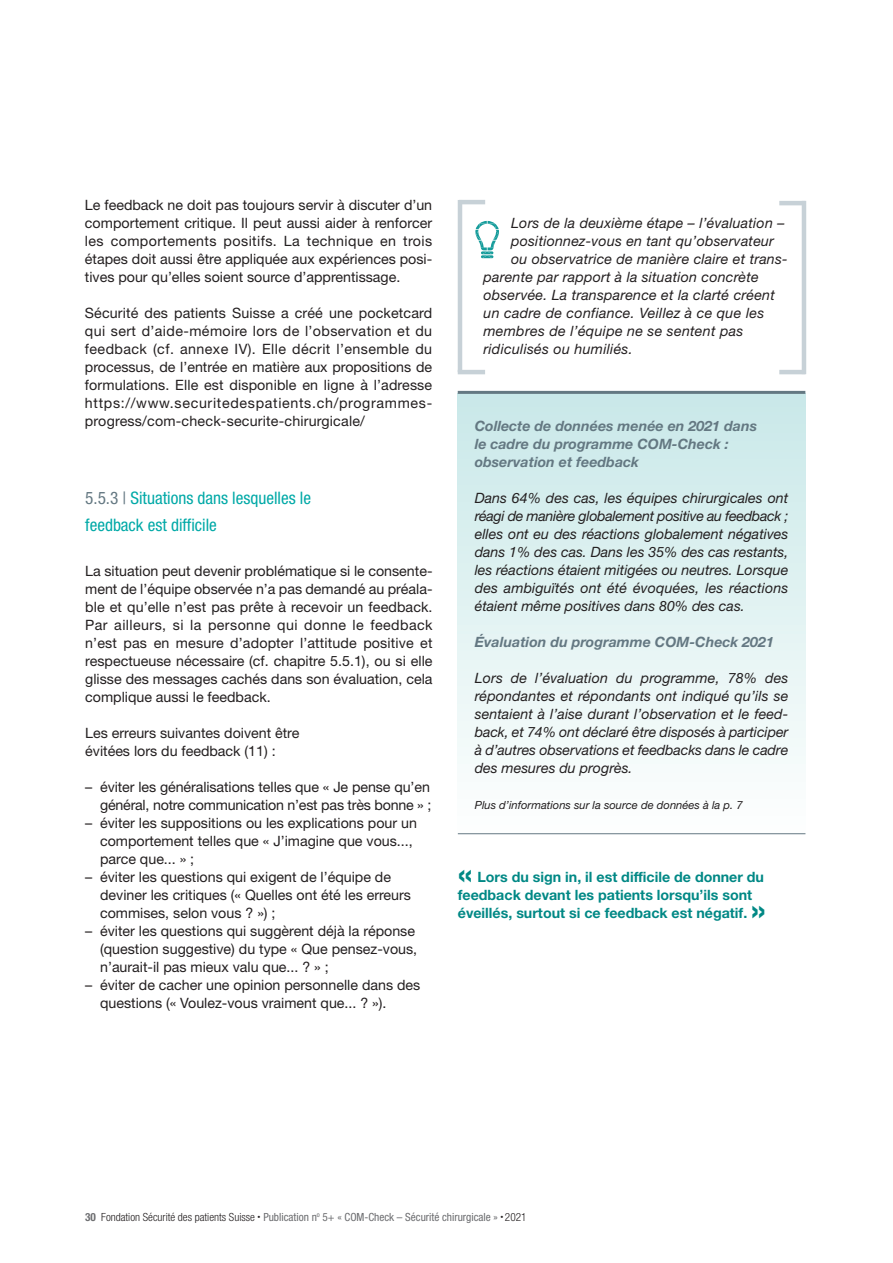
<style>
.page{position:relative;width:893px;height:1263px;background:#fff}
.page>*{position:absolute;margin:0;border:0;box-sizing:border-box;transform-origin:0 0}
.t1{font:700 33px "Helvetica Neue";color:#008885}
.t2{font:condensed 17.25px/27px "Helvetica Neue";color:#00a9a7}
.t3{font:14.25px/18px "Helvetica Neue";color:#231f20}
.t4{font:italic 14.25px/18px "Helvetica Neue";letter-spacing:.015em;color:#231f20;text-align:justify}
.t5{font:italic 700 14.25px/18px "Helvetica Neue";color:#647882}
.t6{font:700 14.25px/18px "Helvetica Neue";color:#008885}
.t7{font:condensed 11.25px "Helvetica Neue";color:#6c6d70}
.t8{font:italic 11.25px "Helvetica Neue";color:#231f20}
.s1{color:#647882}
.s2{font-weight:700}
.s3{font-weight:300;color:#231f20}
.s4{font-size:6px;color:#231f20}
</style>
<div class="page">
<svg style="left:475px;top:221px;width:24px;height:37px"></svg>
<hr style="left:458px;top:200px;width:4px;height:172px;background:#c7d1d7">
<hr style="left:802px;top:201px;width:4px;height:173px;background:#c7d1d7">
<hr style="left:459px;top:200px;width:26px;height:4px;background:#c7d1d7">
<hr style="left:779px;top:201px;width:26px;height:4px;background:#c7d1d7">
<hr style="left:458px;top:370px;width:27px;height:4px;background:#c7d1d7">
<hr style="left:779px;top:370px;width:26px;height:4px;background:#c7d1d7">
<div style="left:458px;top:394px;width:347px;height:439px;background:linear-gradient(to bottom,#c9e8e8,#fdfefe)"></div>
<hr style="left:458px;top:391px;width:347px;height:3px;background:#647882">
<hr style="left:458px;top:833px;width:347px;height:1px;background:#647882">
<p class="t3" style="left:85px;top:197px;width:349px;text-align:justify">Le feedback ne doit pas toujours servir à discuter d’un comportement critique. Il peut aussi aider à renforcer les comportements positifs. La technique en trois étapes doit aussi être appliquée aux expériences posi&shy;tives pour qu’elles soient source d’apprentissage.</p>
<p class="t3" style="left:85px;top:305px;width:349px;text-align:justify">Sécurité des patients Suisse a créé une pocketcard qui sert d’aide-mémoire lors de l’observation et du feedback (cf. annexe IV). Elle décrit l’ensemble du processus, de l’entrée en matière aux propositions de formulations. Elle est disponible en ligne à l’adresse https://www.securitedespatients.ch/programmes&shy;progress/com-check-securite-chirurgicale/</p>
<p class="t2" style="left:85px;top:485px;width:227px"><span class="s1">5.5.3 |</span> Situations dans lesquelles le feedback est difficile</p>
<p class="t3" style="left:85px;top:563px;width:349px;text-align:justify">La situation peut devenir problématique si le consente&shy;ment de l’équipe observée n’a pas demandé au préala&shy;ble et qu’elle n’est pas prête à recevoir un feedback.<br>Par ailleurs, si la personne qui donne le feedback n’est pas en mesure d’adopter l’attitude positive et respectueuse nécessaire (cf. chapitre 5.5.1), ou si elle glisse des messages cachés dans son évaluation, cela complique aussi le feedback.</p>
<p class="t3" style="left:85px;top:725px;width:216px">Les erreurs suivantes doivent être évitées lors du feedback (11) :</p>
<p class="t3" style="left:85px;top:779px;width:348px;text-align:right">– éviter les généralisations telles que « Je pense qu’en général, notre communication n’est pas très bonne » ;</p>
<p class="t3" style="left:100px;top:815px;width:318px;text-indent:-15px">– éviter les suppositions ou les explications pour un comportement telles que « J’imagine que vous..., parce que... » ;</p>
<p class="t3" style="left:100px;top:869px;width:312px;text-indent:-15px">– éviter les questions qui exigent de l’équipe de deviner les critiques (« Quelles ont été les erreurs commises, selon vous ? ») ;</p>
<p class="t3" style="left:100px;top:923px;width:319px;text-indent:-15px">– éviter les questions qui suggèrent déjà la réponse (question suggestive) du type « Que pensez-vous, n’aurait-il pas mieux valu que... ? » ;</p>
<p class="t3" style="left:100px;top:977px;width:322px;text-indent:-15px">– éviter de cacher une opinion personnelle dans des questions (« Voulez-vous vraiment que... ? »).</p>
<p class="t4" style="left:511px;top:215px;width:275px">Lors de la deuxième étape – l’évaluation –</p>
<p class="t4" style="left:511px;top:233px;width:264px">positionnez-vous en tant qu’observateur</p>
<p class="t4" style="left:511px;top:251px;width:278px">ou observatrice de manière claire et trans-</p>
<p class="t4" style="left:483px;top:269px;width:277px">parente par rapport à la situation concrète</p>
<p class="t4" style="left:483px;top:287px;width:293px">observée. La transparence et la clarté créent</p>
<p class="t4" style="left:483px;top:305px;width:282px">un cadre de confiance. Veillez à ce que les</p>
<p class="t4" style="left:483px;top:323px;width:261px">membres de l’équipe ne se sentent pas</p>
<p class="t4" style="left:483px;top:341px;width:151px">ridiculisés ou humiliés.</p>
<p class="t5" style="left:475px;top:418px;width:284px">Collecte de données menée en 2021 dans le cadre du programme COM-Check : observation et feedback</p>
<p class="t4" style="left:475px;top:490px;width:315px">Dans 64% des cas, les équipes chirurgicales ont réagi de manière globalement positive au feedback ; elles ont eu des réactions globalement négatives dans 1% des cas. Dans les 35% des cas restants, les réactions étaient mitigées ou neutres. Lorsque des ambiguïtés ont été évoquées, les réactions étaient même positives dans 80% des cas.</p>
<p class="t5" style="left:475px;top:634px;width:301px">Évaluation du programme COM-Check 2021</p>
<p class="t4" style="left:475px;top:670px;width:315px">Lors de l’évaluation du programme, 78% des répondantes et répondants ont indiqué qu’ils se sentaient à l’aise durant l’observation et le feed&shy;back, et 74% ont déclaré être disposés à participer à d’autres observations et feedbacks dans le cadre des mesures du progrès.</p>
<p class="t8" style="left:475px;top:801px;width:269px">Plus d’informations sur la source de données à la p. 7</p>
<h1 class="t1" style="left:458px;top:862px;width:16px">«</h1>
<p class="t6" style="left:458px;top:869px;width:308px;text-indent:20px">Lors du sign in, il est difficile de donner du feedback devant les patients lorsqu’ils sont éveillés, surtout si ce feedback est négatif.</p>
<h1 class="t1" style="left:751px;top:898px;width:16px">»</h1>
<p class="t7" style="left:85px;top:1213px;width:443px"><span class="s2">30</span> <span class="s3">Fondation Sécurité des patients Suisse</span> <span class="s4">•</span> Publication n<sup>o</sup> 5+ « COM-Check – Sécurité chirurgicale » <span class="s4">•</span> <span class="s3">2021</span></p>
</div>
